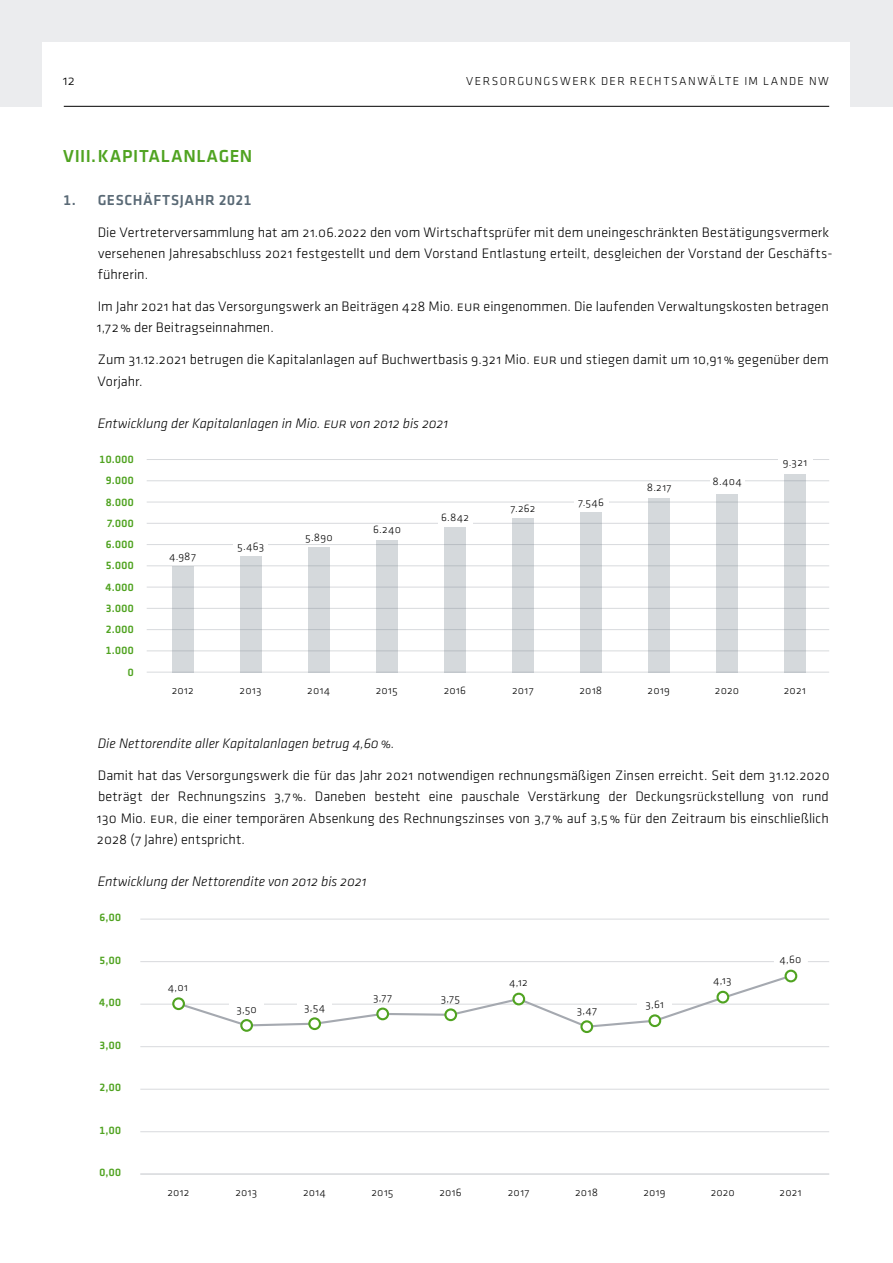
<style>
.page{position:relative;width:893px;height:1263px;background:#fff}
.page>*{position:absolute;margin:0;border:0;box-sizing:border-box;transform-origin:0 0}
.t1{font:500 18px "Klavika";letter-spacing:.035em;color:#50a321}
.t2{font:500 15px "Klavika";letter-spacing:.04em;color:#596975}
.t3{font:300 14.25px/21.3px "Klavika";letter-spacing:.005em;color:#000}
.t4{font:italic 300 14.25px "Klavika";color:#000}
.t5{font:300 12px "Klavika";letter-spacing:.12em;color:#000}
.t6{font:300 11.25px "Klavika";letter-spacing:.02em;color:#000}
.t7{font:500 11.25px "Klavika";color:#50a321}
</style>
<div class="page">
<div style="left:0;top:0;width:893px;height:106px;background:#ebecee"></div>
<div style="left:43px;top:43px;width:807px;height:85px;background:#fff"></div>
<hr style="left:64px;top:106px;width:765px;height:1px;background:#000">
<hr style="left:147px;top:672px;width:682px;height:1px;background:#d8dadd">
<hr style="left:147px;top:650px;width:682px;height:1px;background:#d8dadd">
<hr style="left:147px;top:629px;width:682px;height:1px;background:#d8dadd">
<hr style="left:147px;top:608px;width:682px;height:1px;background:#d8dadd">
<hr style="left:147px;top:587px;width:682px;height:1px;background:#d8dadd">
<hr style="left:147px;top:565px;width:682px;height:1px;background:#d8dadd">
<hr style="left:147px;top:544px;width:682px;height:1px;background:#d8dadd">
<hr style="left:147px;top:523px;width:682px;height:1px;background:#d8dadd">
<hr style="left:147px;top:502px;width:682px;height:1px;background:#d8dadd">
<hr style="left:147px;top:480px;width:682px;height:1px;background:#d8dadd">
<hr style="left:147px;top:459px;width:682px;height:1px;background:#d8dadd">
<div style="left:234px;top:539px;width:34px;height:17px;background:#fff"></div>
<div style="left:438px;top:510px;width:34px;height:17px;background:#fff"></div>
<div style="left:574px;top:495px;width:34px;height:17px;background:#fff"></div>
<div style="left:172px;top:566px;width:21px;height:106px;background:#d5d9dc"></div>
<div style="left:240px;top:556px;width:21px;height:116px;background:#d5d9dc"></div>
<div style="left:308px;top:547px;width:22px;height:125px;background:#d5d9dc"></div>
<div style="left:376px;top:540px;width:22px;height:132px;background:#d5d9dc"></div>
<div style="left:444px;top:527px;width:22px;height:145px;background:#d5d9dc"></div>
<div style="left:512px;top:518px;width:22px;height:154px;background:#d5d9dc"></div>
<div style="left:580px;top:512px;width:22px;height:160px;background:#d5d9dc"></div>
<div style="left:648px;top:498px;width:22px;height:174px;background:#d5d9dc"></div>
<div style="left:710px;top:477px;width:34px;height:17px;background:#fff"></div>
<div style="left:716px;top:494px;width:22px;height:178px;background:#d5d9dc"></div>
<div style="left:778px;top:457px;width:34px;height:17px;background:#fff"></div>
<div style="left:784px;top:474px;width:22px;height:198px;background:#d5d9dc"></div>
<hr style="left:140px;top:1173px;width:689px;height:1px;background:#d8dadd">
<hr style="left:140px;top:1174px;width:689px;height:1px;background:#d8dadd">
<hr style="left:140px;top:1131px;width:689px;height:1px;background:#d8dadd">
<hr style="left:140px;top:1089px;width:689px;height:1px;background:#d8dadd">
<hr style="left:140px;top:1046px;width:689px;height:1px;background:#d8dadd">
<hr style="left:140px;top:1004px;width:689px;height:1px;background:#d8dadd">
<hr style="left:140px;top:961px;width:689px;height:1px;background:#d8dadd">
<hr style="left:140px;top:919px;width:689px;height:1px;background:#d8dadd">
<div style="left:774px;top:948px;width:34px;height:21px;background:#fff"></div>
<svg style="left:178px;top:977px;width:616px;height:52px"></svg>
<div style="left:173px;top:998px;width:11px;height:11px;background:#fff;border-radius:50%"></div>
<div style="left:172px;top:997px;width:13px;height:13px;border:2px solid #50a321;border-radius:50%"></div>
<div style="left:241px;top:1020px;width:11px;height:11px;background:#fff;border-radius:50%"></div>
<div style="left:240px;top:1019px;width:13px;height:13px;border:2px solid #50a321;border-radius:50%"></div>
<div style="left:309px;top:1018px;width:11px;height:11px;background:#fff;border-radius:50%"></div>
<div style="left:308px;top:1017px;width:13px;height:13px;border:2px solid #50a321;border-radius:50%"></div>
<div style="left:377px;top:1008px;width:11px;height:11px;background:#fff;border-radius:50%"></div>
<div style="left:376px;top:1007px;width:13px;height:13px;border:2px solid #50a321;border-radius:50%"></div>
<div style="left:445px;top:1009px;width:11px;height:11px;background:#fff;border-radius:50%"></div>
<div style="left:444px;top:1008px;width:13px;height:13px;border:2px solid #50a321;border-radius:50%"></div>
<div style="left:513px;top:994px;width:11px;height:10px;background:#fff;border-radius:50%"></div>
<div style="left:512px;top:993px;width:13px;height:12px;border:2px solid #50a321;border-radius:50%"></div>
<div style="left:581px;top:1021px;width:11px;height:11px;background:#fff;border-radius:50%"></div>
<div style="left:580px;top:1020px;width:13px;height:13px;border:2px solid #50a321;border-radius:50%"></div>
<div style="left:649px;top:1015px;width:11px;height:11px;background:#fff;border-radius:50%"></div>
<div style="left:648px;top:1014px;width:13px;height:13px;border:2px solid #50a321;border-radius:50%"></div>
<div style="left:718px;top:992px;width:10px;height:10px;background:#fff;border-radius:50%"></div>
<div style="left:716px;top:991px;width:13px;height:12px;border:2px solid #50a321;border-radius:50%"></div>
<div style="left:786px;top:971px;width:10px;height:10px;background:#fff;border-radius:50%"></div>
<div style="left:784px;top:970px;width:13px;height:12px;border:2px solid #50a321;border-radius:50%"></div>
<p class="t3" style="left:63px;top:70px;width:13px">12</p>
<p class="t5" style="left:466px;top:74px;width:364px">VERSORGUNGSWERK DER RECHTSANWÄLTE IM LANDE NW</p>
<p class="t1" style="left:63px;top:144px;width:191px">VIII.KAPITALANLAGEN</p>
<p class="t2" style="left:63px;top:190px;width:190px">1. GESCHÄFTSJAHR 2021</p>
<p class="t3" style="left:98px;top:221px;width:736px">Die Vertreterversammlung hat am 21.06.2022 den vom Wirtschaftsprüfer mit dem uneingeschränkten Bestätigungsvermerk versehenen Jahresabschluss 2021 festgestellt und dem Vorstand Entlastung erteilt, desgleichen der Vorstand der Geschäfts&shy;führerin.</p>
<p class="t3" style="left:97px;top:296px;width:733px">Im Jahr 2021 hat das Versorgungswerk an Beiträgen 428 Mio. eur eingenommen. Die laufenden Verwaltungskosten betragen<br>1,72% der Beitragseinnahmen.</p>
<p class="t3" style="left:98px;top:349px;width:733px">Zum 31.12.2021 betrugen die Kapitalanlagen auf Buchwertbasis 9.321 Mio. eur und stiegen damit um 10,91% gegenüber dem<br>Vorjahr.</p>
<p class="t4" style="left:98px;top:415px;width:352px">Entwicklung der Kapitalanlagen in Mio. eur von 2012 bis 2021</p>
<p class="t7" style="left:100px;top:452px;width:36px">10.000</p>
<p class="t7" style="left:106px;top:473px;width:29px">9.000</p>
<p class="t7" style="left:106px;top:494px;width:30px">8.000</p>
<p class="t7" style="left:107px;top:515px;width:29px">7.000</p>
<p class="t7" style="left:106px;top:537px;width:29px">6.000</p>
<p class="t7" style="left:106px;top:558px;width:29px">5.000</p>
<p class="t7" style="left:106px;top:579px;width:30px">4.000</p>
<p class="t7" style="left:106px;top:600px;width:29px">3.000</p>
<p class="t7" style="left:106px;top:622px;width:29px">2.000</p>
<p class="t7" style="left:106px;top:643px;width:30px">1.000</p>
<p class="t7" style="left:128px;top:664px;width:7px">0</p>
<p class="t6" style="left:169px;top:549px;width:28px">4.987</p>
<p class="t6" style="left:237px;top:539px;width:29px">5.463</p>
<p class="t6" style="left:305px;top:530px;width:29px">5.890</p>
<p class="t6" style="left:373px;top:523px;width:29px">6.240</p>
<p class="t6" style="left:441px;top:510px;width:29px">6.842</p>
<p class="t6" style="left:511px;top:501px;width:26px">7.262</p>
<p class="t6" style="left:578px;top:495px;width:27px">7.546</p>
<p class="t6" style="left:172px;top:683px;width:24px">2012</p>
<p class="t6" style="left:240px;top:683px;width:24px">2013</p>
<p class="t6" style="left:307px;top:683px;width:24px">2014</p>
<p class="t6" style="left:376px;top:683px;width:23px">2015</p>
<p class="t6" style="left:444px;top:683px;width:24px">2016</p>
<p class="t6" style="left:512px;top:683px;width:23px">2017</p>
<p class="t6" style="left:579px;top:683px;width:24px">2018</p>
<p class="t6" style="left:647px;top:481px;width:26px">8.217</p>
<p class="t6" style="left:712px;top:475px;width:31px">8.404</p>
<p class="t6" style="left:783px;top:455px;width:26px">9.321</p>
<p class="t6" style="left:648px;top:683px;width:24px">2019</p>
<p class="t6" style="left:715px;top:683px;width:26px">2020</p>
<p class="t6" style="left:784px;top:683px;width:24px">2021</p>
<p class="t4" style="left:98px;top:735px;width:298px">Die Nettorendite aller Kapitalanlagen betrug 4,60%.</p>
<p class="t3" style="left:97px;top:764px;width:734px;text-align:justify">Damit hat das Versorgungswerk die für das Jahr 2021 notwendigen rechnungsmäßigen Zinsen erreicht. Seit dem 31.12.2020 beträgt der Rechnungszins 3,7%. Daneben besteht eine pauschale Verstärkung der Deckungsrückstellung von rund 130 Mio. eur, die einer temporären Absenkung des Rechnungszinses von 3,7% auf 3,5% für den Zeitraum bis einschließlich 2028 (7 Jahre) entspricht.</p>
<p class="t4" style="left:98px;top:873px;width:270px">Entwicklung der Nettorendite von 2012 bis 2021</p>
<p class="t7" style="left:99px;top:910px;width:23px">6,00</p>
<p class="t7" style="left:99px;top:952px;width:23px">5,00</p>
<p class="t7" style="left:99px;top:995px;width:23px">4,00</p>
<p class="t7" style="left:100px;top:1037px;width:23px">3,00</p>
<p class="t7" style="left:99px;top:1080px;width:23px">2,00</p>
<p class="t7" style="left:99px;top:1122px;width:23px">1,00</p>
<p class="t7" style="left:99px;top:1165px;width:23px">0,00</p>
<p class="t6" style="left:168px;top:980px;width:22px">4,01</p>
<p class="t6" style="left:236px;top:1002px;width:22px">3,50</p>
<p class="t6" style="left:304px;top:1000px;width:22px">3,54</p>
<p class="t6" style="left:373px;top:990px;width:20px">3,77</p>
<p class="t6" style="left:441px;top:991px;width:21px">3,75</p>
<p class="t6" style="left:509px;top:976px;width:20px">4,12</p>
<p class="t6" style="left:577px;top:1003px;width:22px">3,47</p>
<p class="t6" style="left:645px;top:997px;width:20px">3,61</p>
<p class="t6" style="left:713px;top:974px;width:20px">4,13</p>
<p class="t6" style="left:779px;top:952px;width:23px">4,60</p>
<p class="t6" style="left:167px;top:1185px;width:24px">2012</p>
<p class="t6" style="left:235px;top:1185px;width:24px">2013</p>
<p class="t6" style="left:303px;top:1185px;width:24px">2014</p>
<p class="t6" style="left:372px;top:1185px;width:23px">2015</p>
<p class="t6" style="left:439px;top:1185px;width:24px">2016</p>
<p class="t6" style="left:508px;top:1185px;width:23px">2017</p>
<p class="t6" style="left:575px;top:1185px;width:24px">2018</p>
<p class="t6" style="left:643px;top:1185px;width:24px">2019</p>
<p class="t6" style="left:711px;top:1185px;width:26px">2020</p>
<p class="t6" style="left:780px;top:1185px;width:24px">2021</p>
</div>
